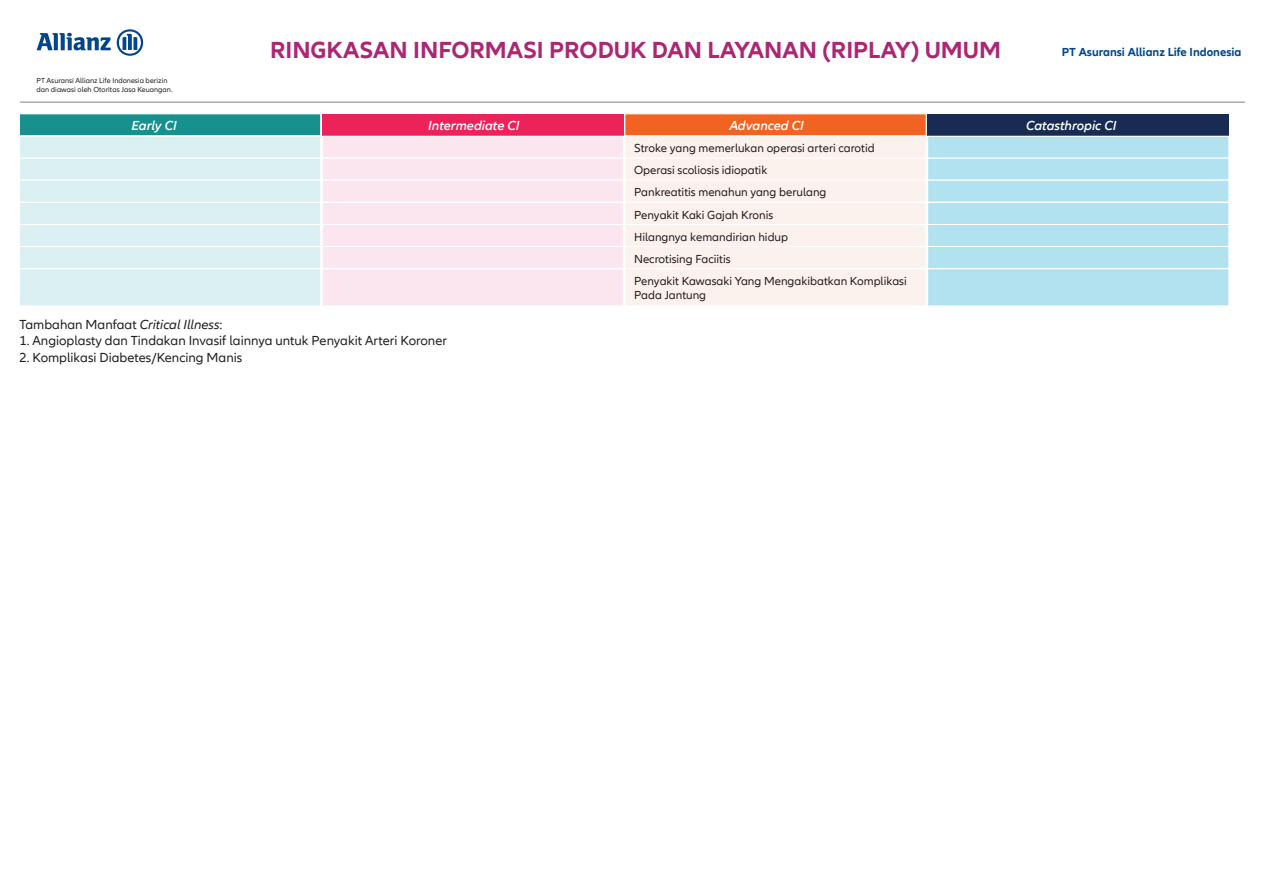
<style>
.page{position:relative;width:1263px;height:893px;background:#fff}
.page>*{position:absolute;margin:0;border:0;box-sizing:border-box;transform-origin:0 0}
.t1{font:700 24px "Allianz Neo";color:#ab2773}
.t2{font:13.5px "Allianz Neo";color:#231f20}
.t3{font:italic 600 13.5px "Allianz Neo";color:#fff}
.t4{font:12px/22px "Allianz Neo";color:#231f20}
.t5{font:700 12px "Allianz Neo";color:#01468c}
.t6{font:7.5px/9px "Allianz Neo";color:#231f20}
.s1{font-style:italic}
</style>
<div class="page">
<hr style="left:20px;top:101px;width:1225px;height:2px;background:#a8a9ad">
<svg style="left:37px;top:33px;width:74px;height:17px"></svg>
<svg style="left:117px;top:29px;width:26px;height:27px"></svg>
<div style="left:19px;top:113px;width:302px;height:23px;background:#17918e;border:1px solid #fff"></div>
<div style="left:322px;top:114px;width:301px;height:22px;background:#ee225a"></div>
<div style="left:624px;top:113px;width:302px;height:23px;background:#f26221;border:1px solid #fff"></div>
<div style="left:928px;top:114px;width:301px;height:22px;background:#172b53"></div>
<div style="left:19px;top:136px;width:302px;height:23px;background:#daf0f3;border:1px solid #fff"></div>
<div style="left:322px;top:136px;width:302px;height:23px;background:#fbe6ef;border:1px solid #fff"></div>
<div style="left:624px;top:136px;width:302px;height:23px;background:#fcf2ed;border:1px solid #fff"></div>
<div style="left:927px;top:136px;width:302px;height:23px;background:#b2e1f0;border:1px solid #fff"></div>
<div style="left:19px;top:158px;width:302px;height:23px;background:#daf0f3;border:1px solid #fff"></div>
<div style="left:322px;top:158px;width:302px;height:23px;background:#fbe6ef;border:1px solid #fff"></div>
<div style="left:624px;top:158px;width:302px;height:23px;background:#fcf2ed;border:1px solid #fff"></div>
<div style="left:927px;top:158px;width:302px;height:23px;background:#b2e1f0;border:1px solid #fff"></div>
<div style="left:19px;top:180px;width:302px;height:22px;background:#daf0f3;border:1px solid #fff"></div>
<div style="left:322px;top:180px;width:302px;height:22px;background:#fbe6ef;border:1px solid #fff"></div>
<div style="left:624px;top:180px;width:302px;height:22px;background:#fcf2ed;border:1px solid #fff"></div>
<div style="left:927px;top:180px;width:302px;height:22px;background:#b2e1f0;border:1px solid #fff"></div>
<div style="left:19px;top:202px;width:302px;height:23px;background:#daf0f3;border:1px solid #fff"></div>
<div style="left:322px;top:202px;width:302px;height:23px;background:#fbe6ef;border:1px solid #fff"></div>
<div style="left:624px;top:202px;width:302px;height:23px;background:#fcf2ed;border:1px solid #fff"></div>
<div style="left:927px;top:202px;width:302px;height:23px;background:#b2e1f0;border:1px solid #fff"></div>
<div style="left:19px;top:224px;width:302px;height:23px;background:#daf0f3;border:1px solid #fff"></div>
<div style="left:322px;top:224px;width:302px;height:23px;background:#fbe6ef;border:1px solid #fff"></div>
<div style="left:624px;top:224px;width:302px;height:23px;background:#fcf2ed;border:1px solid #fff"></div>
<div style="left:927px;top:224px;width:302px;height:23px;background:#b2e1f0;border:1px solid #fff"></div>
<div style="left:19px;top:246px;width:302px;height:23px;background:#daf0f3;border:1px solid #fff"></div>
<div style="left:322px;top:246px;width:302px;height:23px;background:#fbe6ef;border:1px solid #fff"></div>
<div style="left:624px;top:246px;width:302px;height:23px;background:#fcf2ed;border:1px solid #fff"></div>
<div style="left:927px;top:246px;width:302px;height:23px;background:#b2e1f0;border:1px solid #fff"></div>
<div style="left:19px;top:268px;width:302px;height:38px;background:#daf0f3;border:1px solid #fff"></div>
<div style="left:322px;top:268px;width:302px;height:38px;background:#fbe6ef;border:1px solid #fff"></div>
<div style="left:624px;top:268px;width:302px;height:38px;background:#fcf2ed;border:1px solid #fff"></div>
<div style="left:927px;top:268px;width:302px;height:38px;background:#b2e1f0;border:1px solid #fff"></div>
<p class="t6" style="left:37px;top:76px;width:138px">PT Asuransi Allianz Life Indonesia berizin dan diawasi oleh Otoritas Jasa Keuangan.</p>
<h1 class="t1" style="left:270px;top:36px;width:732px">RINGKASAN INFORMASI PRODUK DAN LAYANAN (RIPLAY) UMUM</h1>
<p class="t5" style="left:1062px;top:45px;width:181px">PT Asuransi Allianz Life Indonesia</p>
<p class="t3" style="left:131px;top:118px;width:47px">Early CI</p>
<p class="t3" style="left:428px;top:118px;width:93px">Intermediate CI</p>
<p class="t3" style="left:729px;top:118px;width:76px">Advanced CI</p>
<p class="t3" style="left:1026px;top:118px;width:92px">Catasthropic CI</p>
<p class="t4" style="left:634px;top:138px;width:274px">Stroke yang memerlukan operasi arteri carotid Operasi scoliosis idiopatik<br>Pankreatitis menahun yang berulang<br>Penyakit Kaki Gajah Kronis<br>Hilangnya kemandirian hidup<br>Necrotising Faciitis<br>Penyakit Kawasaki Yang Mengakibatkan Komplikasi</p>
<p class="t4" style="left:634px;top:285px;width:74px">Pada Jantung</p>
<p class="t2" style="left:19px;top:317px;width:205px">Tambahan Manfaat <span class="s1">Critical Illness</span>:</p>
<p class="t2" style="left:19px;top:333px;width:429px">1. Angioplasty dan Tindakan Invasif lainnya untuk Penyakit Arteri Koroner</p>
<p class="t2" style="left:19px;top:349px;width:224px">2. Komplikasi Diabetes/Kencing Manis</p>
</div>
